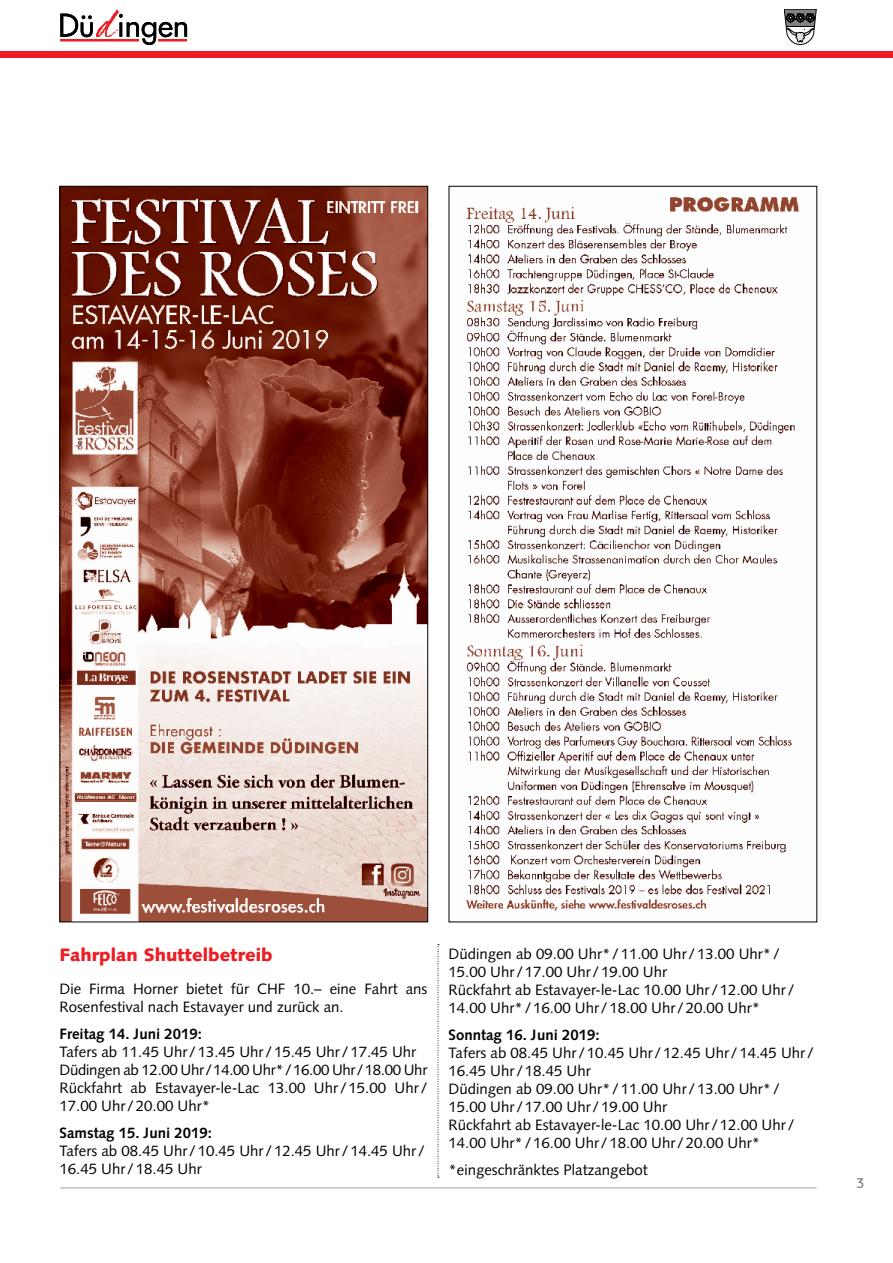
<style>
.page{position:relative;width:893px;height:1263px;background:#fff}
.page>*{position:absolute;margin:0;border:0;box-sizing:border-box;transform-origin:0 0}
.t1{font:900 18px "Syntax";color:#ed1d24}
.t2{font:15px/18px "Syntax";color:#000}
.t3{font:700 15px "Syntax";color:#000}
.t4{font:13.5px "OCRB";color:#808285}
</style>
<div class="page">
<svg style="left:438px;top:944px;width:1px;height:234px"></svg>
<div style="left:0;top:51px;width:893px;height:7px;background:#ed1d24"></div>
<svg style="left:784px;top:9px;width:32px;height:36px"></svg>
<img style="left:96px;top:10px;width:23px;height:27px">
<svg style="left:60px;top:14px;width:33px;height:23px"></svg>
<svg style="left:119px;top:14px;width:68px;height:31px"></svg>
<hr style="left:60px;top:39px;width:79px;height:2px;background:#ed1d24">
<hr style="left:60px;top:1187px;width:756px;height:1px;background:#bcbec0">
<img style="left:62px;top:188px;width:364px;height:732px">
<img style="left:466px;top:197px;width:333px;height:714px">
<p class="t1" style="left:60px;top:944px;width:215px">Fahrplan Shuttelbetreib</p>
<p class="t2" style="left:60px;top:980px;width:369px">Die Firma Horner bietet für CHF 10.– eine Fahrt ans<br>Rosenfestival nach Estavayer und zurück an.</p>
<p class="t3" style="left:60px;top:1025px;width:144px">Freitag 14. Juni 2019:</p>
<p class="t2" style="left:60px;top:1043px;width:369px">Tafers ab 11.45 Uhr /13.45 Uhr /15.45 Uhr /17.45 Uhr Düdingen ab 12.00 Uhr/14.00 Uhr*/16.00 Uhr/18.00 Uhr Rückfahrt ab Estavayer-le-Lac 13.00 Uhr /15.00 Uhr / 17.00 Uhr /20.00 Uhr*</p>
<p class="t3" style="left:60px;top:1124px;width:154px">Samstag 15. Juni 2019:</p>
<p class="t2" style="left:60px;top:1142px;width:367px">Tafers ab 08.45 Uhr /10.45 Uhr /12.45 Uhr /14.45 Uhr /<br>16.45 Uhr /18.45 Uhr</p>
<p class="t2" style="left:449px;top:945px;width:347px">Düdingen ab 09.00 Uhr*/11.00 Uhr /13.00 Uhr*/ 15.00 Uhr /17.00 Uhr /19.00 Uhr<br>Rückfahrt ab Estavayer-le-Lac 10.00 Uhr /12.00 Uhr / 14.00 Uhr*/16.00 Uhr /18.00 Uhr /20.00 Uhr*</p>
<p class="t3" style="left:449px;top:1026px;width:152px">Sonntag 16. Juni 2019:</p>
<p class="t2" style="left:449px;top:1044px;width:367px">Tafers ab 08.45 Uhr /10.45 Uhr /12.45 Uhr /14.45 Uhr / 16.45 Uhr /18.45 Uhr<br>Düdingen ab 09.00 Uhr*/11.00 Uhr /13.00 Uhr*/ 15.00 Uhr /17.00 Uhr /19.00 Uhr<br>Rückfahrt ab Estavayer-le-Lac 10.00 Uhr /12.00 Uhr / 14.00 Uhr*/16.00 Uhr /18.00 Uhr /20.00 Uhr*</p>
<p class="t2" style="left:449px;top:1161px;width:201px">*eingeschränktes Platzangebot</p>
<p class="t4" style="left:855px;top:1176px;width:11px">3</p>
</div>
